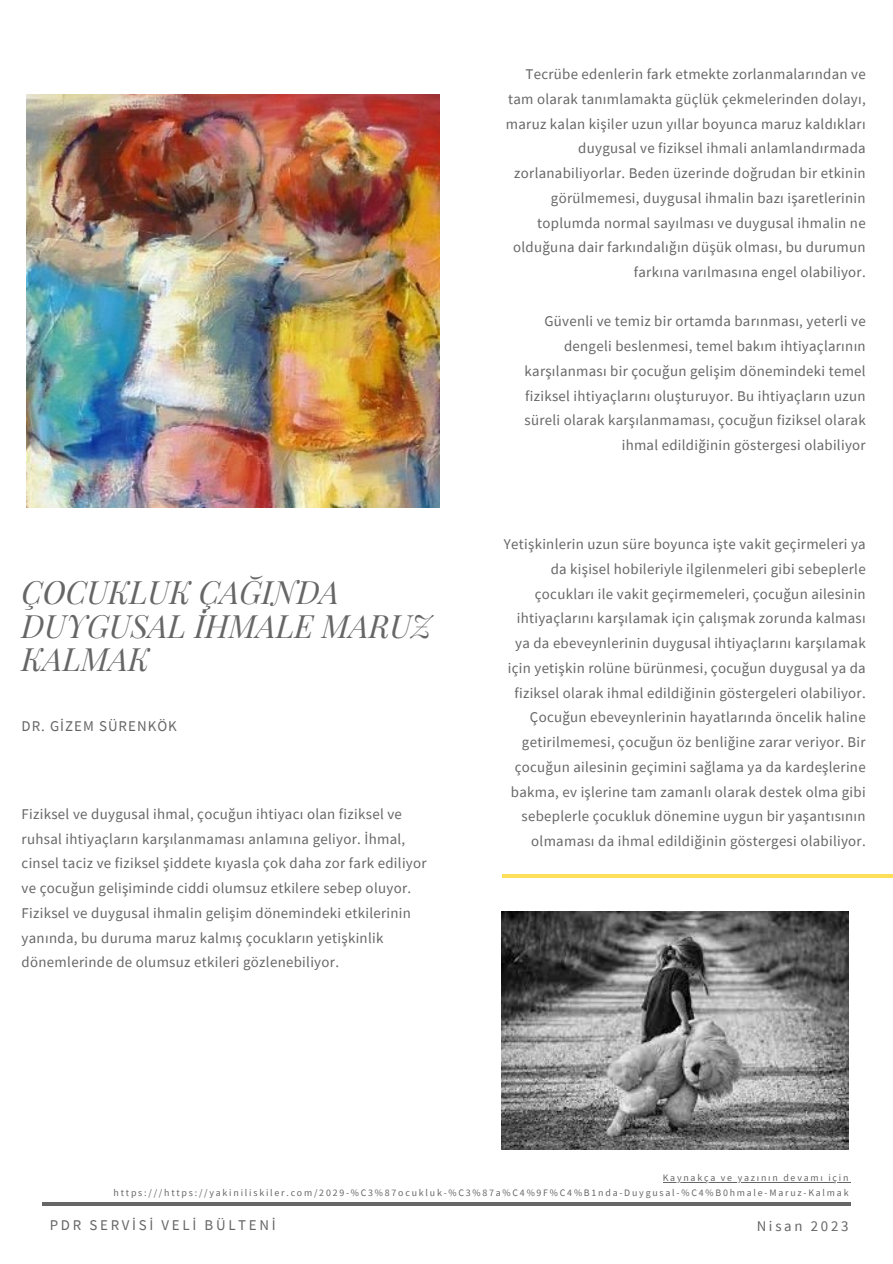
<style>
.page{position:relative;width:893px;height:1264px;background:#fff}
.page>*{position:absolute;margin:0;border:0;box-sizing:border-box;transform-origin:0 0}
.t1{font:italic 31.5px/33.8px "Playfair Display";color:#666}
.t2{font:14.85px/24.8px "Source Sans Pro";letter-spacing:.02em;color:#666;text-align:right}
.t3{font:14.85px "Source Sans Pro";letter-spacing:.18em;color:#666}
.t4{font:14.85px "Source Sans Pro";letter-spacing:.07em;color:#666}
.t5{font:9.9px/14.9px "Source Sans Pro";letter-spacing:.18em;color:#666;text-align:right}
</style>
<div class="page">
<img style="left:502px;top:911px;width:346px;height:238px">
<hr style="left:42px;top:1202px;width:808px;height:3px;background:#666">
<hr style="left:502px;top:874px;width:390px;height:3px;background:#ffde59">
<hr style="left:662px;top:1182px;width:188px;height:1px;background:#666">
<img style="left:27px;top:95px;width:412px;height:412px">
<h1 class="t1" style="left:22px;top:574px;width:411px">Ç OCUKLUK ÇAĞINDA<br>DUYGUSAL İHMALE MARUZ<br>KALMAK</h1>
<p class="t4" style="left:22px;top:716px;width:157px">DR. GİZEM SÜRENKÖK</p>
<p class="t2" style="left:22px;top:801px;width:406px;text-align:left">Fiziksel ve duygusal ihmal, çocuğun ihtiyacı olan fiziksel ve ruhsal ihtiyaçların karşılanmaması anlamına geliyor. İhmal, cinsel taciz ve fiziksel şiddete kıyasla çok daha zor fark ediliyor ve çocuğun gelişiminde ciddi olumsuz etkilere sebep oluyor.<br>Fiziksel ve duygusal ihmalin gelişim dönemindeki etkilerinin yanında, bu duruma maruz kalmış çocukların yetişkinlik dönemlerinde de olumsuz etkileri gözlenebiliyor.</p>
<p class="t2" style="left:506px;top:61px;width:361px">Tecrübe edenlerin fark etmekte zorlanmalarından ve tam olarak tanımlamakta güçlük çekmelerinden dolayı, maruz kalan kişiler uzun yıllar boyunca maruz kaldıkları duygusal ve fiziksel ihmali anlamlandırmada zorlanabiliyorlar. Beden üzerinde doğrudan bir etkinin görülmemesi, duygusal ihmalin bazı işaretlerinin toplumda normal sayılması ve duygusal ihmalin ne olduğuna dair farkındalığın düşük olması, bu durumun farkına varılmasına engel olabiliyor.</p>
<p class="t2" style="left:524px;top:309px;width:343px">Güvenli ve temiz bir ortamda barınması, yeterli ve dengeli beslenmesi, temel bakım ihtiyaçlarının karşılanması bir çocuğun gelişim dönemindeki temel fiziksel ihtiyaçlarını oluşturuyor. Bu ihtiyaçların uzun süreli olarak karşılanmaması, çocuğun fiziksel olarak ihmal edildiğinin göstergesi olabiliyor</p>
<p class="t2" style="left:504px;top:531px;width:363px">Yetişkinlerin uzun süre boyunca işte vakit geçirmeleri ya da kişisel hobileriyle ilgilenmeleri gibi sebeplerle çocukları ile vakit geçirmemeleri, çocuğun ailesinin ihtiyaçlarını karşılamak için çalışmak zorunda kalması ya da ebeveynlerinin duygusal ihtiyaçlarını karşılamak için yetişkin rolüne bürünmesi, çocuğun duygusal ya da fiziksel olarak ihmal edildiğinin göstergeleri olabiliyor.<br>Çocuğun ebeveynlerinin hayatlarında öncelik haline getirilmemesi, çocuğun öz benliğine zarar veriyor. Bir çocuğun ailesinin geçimini sağlama ya da kardeşlerine bakma, ev işlerine tam zamanlı olarak destek olma gibi sebeplerle çocukluk dönemine uygun bir yaşantısının olmaması da ihmal edildiğinin göstergesi olabiliyor.</p>
<p class="t5" style="left:114px;top:1170px;width:736px">Kaynakça ve yazının devamı i çi n<br>https:///https://yaki ni li ski ler.com/2029-%C3%87ocukluk-%C3%87a%C4%9F%C4%B1nda-Duygusal-%C4%B0hmale-Maruz-Kalmak</p>
<p class="t3" style="left:50px;top:1215px;width:227px">PDR SERVİSİ VELİ BÜLTENİ</p>
<p class="t3" style="left:756px;top:1215px;width:93px">Ni san 2023</p>
</div>
